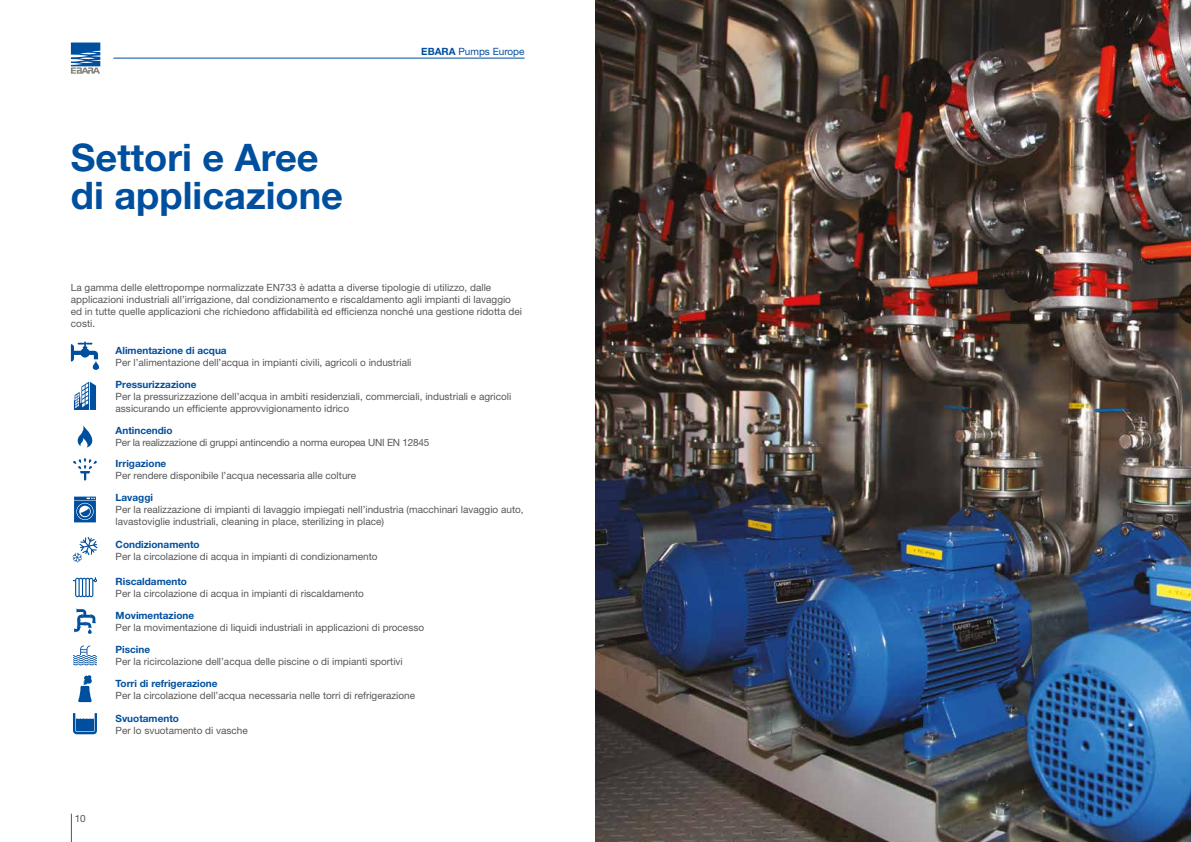
<style>
.page{position:relative;width:1191px;height:842px;background:#fff}
.page>*{position:absolute;margin:0;border:0;box-sizing:border-box;transform-origin:0 0}
.t1{font:700 38px/38px "Helvetica Neue";color:#004f9f}
.t2{font:10px/12px "Helvetica Neue";color:#575756}
.t3{font:700 10px "Helvetica Neue";color:#004f9f}
.t4{font:10px "Helvetica Neue";letter-spacing:-.02em;color:#575756}
.t5{font:10px "Helvetica Neue";color:#004f9f}
.s1{font-weight:700}
</style>
<div class="page">
<svg style="left:71px;top:814px;width:1px;height:28px"></svg>
<svg style="left:71px;top:43px;width:29px;height:31px"></svg>
<hr style="left:113px;top:58px;width:411px;height:1px;background:#004f9f">
<svg style="left:71px;top:342px;width:29px;height:28px"></svg>
<svg style="left:74px;top:382px;width:22px;height:28px"></svg>
<svg style="left:78px;top:426px;width:14px;height:21px"></svg>
<svg style="left:73px;top:458px;width:24px;height:23px"></svg>
<svg style="left:74px;top:497px;width:22px;height:25px"></svg>
<svg style="left:72px;top:537px;width:26px;height:25px"></svg>
<svg style="left:73px;top:577px;width:24px;height:20px"></svg>
<svg style="left:73px;top:645px;width:24px;height:20px"></svg>
<svg style="left:78px;top:675px;width:14px;height:27px"></svg>
<svg style="left:73px;top:713px;width:24px;height:21px"></svg>
<svg style="left:74px;top:609px;width:22px;height:25px"></svg>
<img style="left:595px;top:0;width:596px;height:842px">
<h1 class="t1" style="left:71px;top:138px;width:274px">Settori e Aree di applicazione</h1>
<p class="t5" style="left:421px;top:46px;width:105px"><span class="s1">EBARA</span> Pumps Europe</p>
<p class="t2" style="left:71px;top:282px;width:452px">La gamma delle elettropompe normalizzate EN733 è adatta a diverse tipologie di utilizzo, dalle applicazioni industriali all’irrigazione, dal condizionamento e riscaldamento agli impianti di lavaggio ed in tutte quelle applicazioni che richiedono affidabilità ed efficienza nonché una gestione ridotta dei costi.</p>
<p class="t3" style="left:116px;top:344px;width:113px">Alimentazione di acqua</p>
<p class="t2" style="left:116px;top:356px;width:297px">Per l’alimentazione dell’acqua in impianti civili, agricoli o industriali</p>
<p class="t3" style="left:116px;top:378px;width:82px">Pressurizzazione</p>
<p class="t2" style="left:116px;top:390px;width:397px">Per la pressurizzazione dell’acqua in ambiti residenziali, commerciali, industriali e agricoli assicurando un efficiente approvvigionamento idrico</p>
<p class="t3" style="left:116px;top:425px;width:59px">Antincendio</p>
<p class="t4" style="left:116px;top:437px;width:315px">Per la realizzazione di gruppi antincendio a norma europea UNI EN 12845</p>
<p class="t3" style="left:116px;top:458px;width:52px">Irrigazione</p>
<p class="t2" style="left:116px;top:470px;width:242px">Per rendere disponibile l’acqua necessaria alle colture</p>
<p class="t3" style="left:116px;top:492px;width:39px">Lavaggi</p>
<p class="t2" style="left:116px;top:504px;width:409px">Per la realizzazione di impianti di lavaggio impiegati nell’industria (macchinari lavaggio auto, lavastoviglie industriali, cleaning in place, sterilizing in place)</p>
<p class="t3" style="left:116px;top:538px;width:86px">Condizionamento</p>
<p class="t2" style="left:116px;top:550px;width:263px">Per la circolazione di acqua in impianti di condizionamento</p>
<p class="t3" style="left:116px;top:575px;width:73px">Riscaldamento</p>
<p class="t2" style="left:116px;top:587px;width:250px">Per la circolazione di acqua in impianti di riscaldamento</p>
<p class="t3" style="left:116px;top:609px;width:80px">Movimentazione</p>
<p class="t2" style="left:116px;top:621px;width:310px">Per la movimentazione di liquidi industriali in applicazioni di processo</p>
<p class="t3" style="left:116px;top:644px;width:36px">Piscine</p>
<p class="t2" style="left:116px;top:656px;width:289px">Per la ricircolazione dell’acqua delle piscine o di impianti sportivi</p>
<p class="t3" style="left:116px;top:677px;width:104px">Torri di refrigerazione</p>
<p class="t2" style="left:116px;top:689px;width:301px">Per la circolazione dell’acqua necessaria nelle torri di refrigerazione</p>
<p class="t3" style="left:116px;top:712px;width:65px">Svuotamento</p>
<p class="t2" style="left:116px;top:724px;width:134px">Per lo svuotamento di vasche</p>
<p class="t2" style="left:75px;top:812px;width:13px">10</p>
</div>
